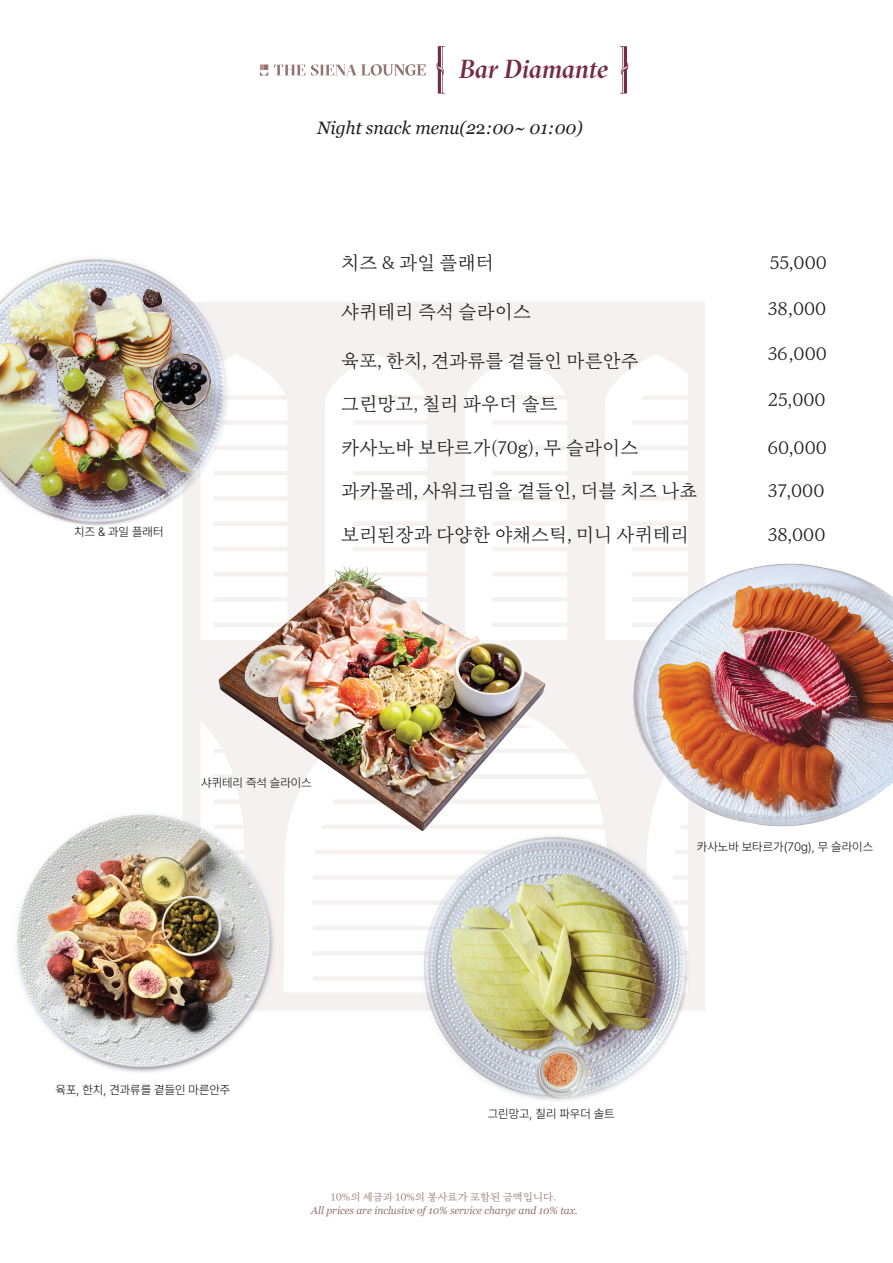
<style>
.page{position:relative;width:893px;height:1263px;background:#fff}
.page>*{position:absolute;margin:0;border:0;box-sizing:border-box;transform-origin:0 0}
.t1{font:italic 500 25.95px "GT Sectra Fine Trial";letter-spacing:-.005em;color:#752b41}
.t2{font:18.9px "Eulyoo 1945";color:#231f20}
.t3{font:italic 18px "Georgia";color:#231f20}
.t4{font:12.15px "Pretendard Variable";color:#231f20}
.t5{font:italic 10.5px "Georgia";color:#93736d}
.t6{font:10.5px "Eulyoo 1945";color:#93736d}
.s1{font-style:normal}
.s2{font-style:inherit}
</style>
<div class="page">
<svg style="left:183px;top:302px;width:522px;height:709px;fill:#f8f6f5"></svg>
<svg style="left:260px;top:64px;width:8px;height:12px"></svg>
<svg style="left:274px;top:65px;width:31px;height:10px"></svg>
<svg style="left:311px;top:64px;width:115px;height:12px"></svg>
<svg style="left:437px;top:46px;width:8px;height:48px"></svg>
<svg style="left:620px;top:46px;width:8px;height:48px"></svg>
<img style="left:183px;top:567px;width:409px;height:271px">
<img style="left:620px;top:530px;width:273px;height:330px">
<img style="left:16px;top:807px;width:261px;height:266px">
<img style="left:0;top:258px;width:230px;height:267px">
<img style="left:417px;top:824px;width:277px;height:277px">
<h1 class="t1" style="left:459px;top:55px;width:151px">Bar Diamante</h1>
<p class="t4" style="left:74px;top:523px;width:91px">치즈 &amp; 과일 플래터</p>
<p class="t3" style="left:317px;top:116px;width:267px">Night snack menu(2<span class="s1">2</span>:<span class="s2">0</span>0~ 01:00)</p>
<p class="t2" style="left:341px;top:252px;width:154px">치즈 &amp; 과일 플래터</p>
<p class="t2" style="left:341px;top:301px;width:191px">샤퀴테리 즉석 슬라이스</p>
<p class="t2" style="left:341px;top:350px;width:299px">육포, 한치, 견과류를 곁들인 마른안주</p>
<p class="t2" style="left:341px;top:394px;width:218px">그린망고, 칠리 파우더 솔트</p>
<p class="t2" style="left:341px;top:437px;width:299px">카사노바 보타르가(70g), 무 슬라이스</p>
<p class="t2" style="left:341px;top:481px;width:358px">과카몰레, 사워크림을 곁들인, 더블 치즈 나쵸</p>
<p class="t2" style="left:341px;top:524px;width:349px">보리된장과 다양한 야채스틱, 미니 사퀴테리</p>
<p class="t2" style="left:770px;top:252px;width:59px">55,000</p>
<p class="t2" style="left:768px;top:298px;width:60px">38,000</p>
<p class="t2" style="left:768px;top:344px;width:60px">36,000</p>
<p class="t2" style="left:768px;top:389px;width:59px">25,000</p>
<p class="t2" style="left:768px;top:437px;width:60px">60,000</p>
<p class="t2" style="left:768px;top:481px;width:58px">37,000</p>
<p class="t2" style="left:768px;top:524px;width:59px">38,000</p>
<p class="t4" style="left:201px;top:774px;width:112px">샤퀴테리 즉석 슬라이스</p>
<p class="t4" style="left:697px;top:838px;width:178px">카사노바 보타르가(70g), 무 슬라이스</p>
<p class="t4" style="left:56px;top:1080px;width:176px">육포, 한치, 견과류를 곁들인 마른안주</p>
<p class="t4" style="left:488px;top:1105px;width:128px">그린망고, 칠리 파우더 솔트</p>
<p class="t6" style="left:331px;top:1191px;width:226px">10%의 세금과 10%의 봉사료가 포함된 금액입니다.</p>
<p class="t5" style="left:311px;top:1203px;width:268px">All prices are inclusive of 10% service charge and 10% tax.</p>
</div>
